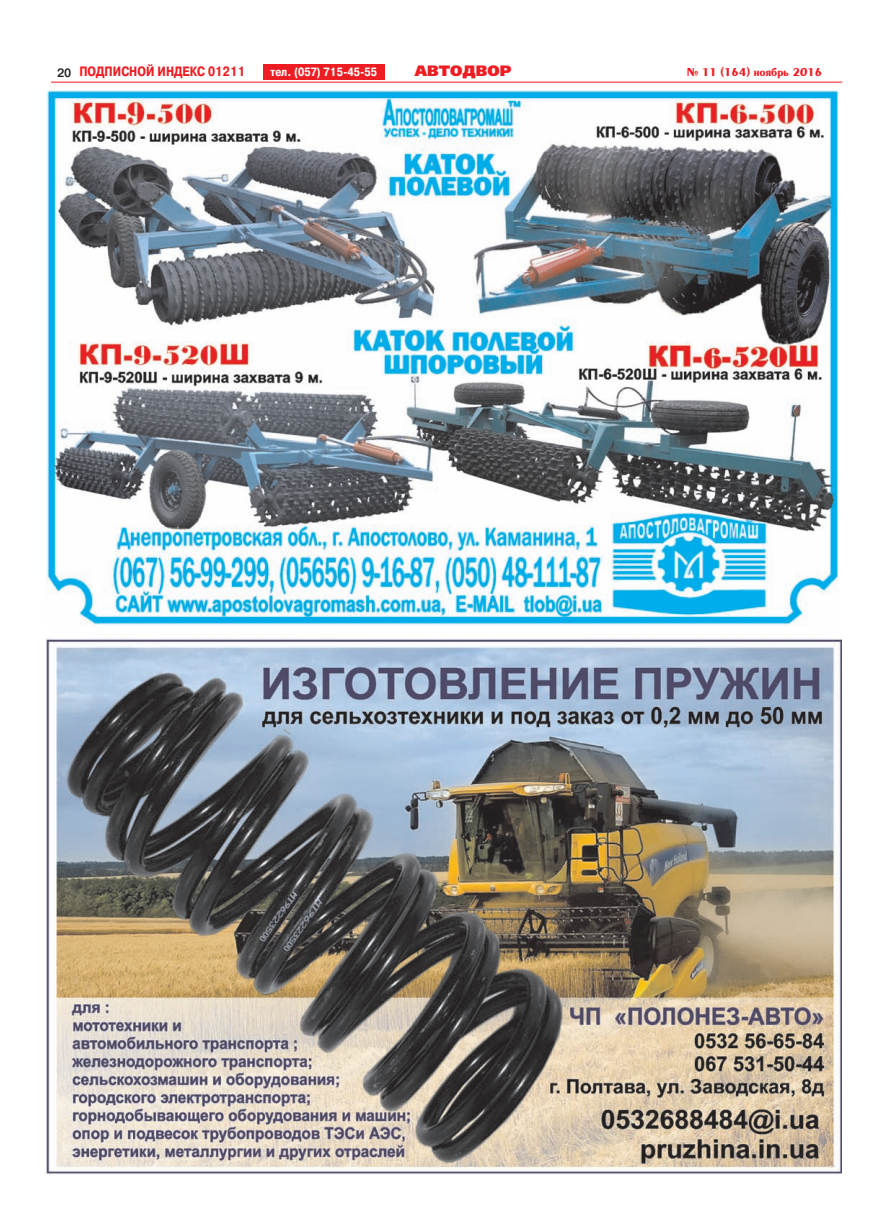
<style>
.page{position:relative;width:893px;height:1229px;background:#fff}
.page>*{position:absolute;margin:0;border:0;box-sizing:border-box;transform-origin:0 0}
.t1{font:15px "Free Set Black C";color:#ee1d23}
.t2{font:700 13.5px "Pragmatica Cond C";color:#ee1d23}
.t3{font:700 12px "Pragmatica Cond C";color:#fff}
.t4{font:700 12px "Penta";color:#ee1d23}
.s1{font-family:"Pragmatica Light C";font-size:12px;color:#231f20}
</style>
<div class="page">
<hr style="left:51px;top:82px;width:791px;height:1px;background:#ee1d23">
<div style="left:263px;top:64px;width:122px;height:15px;background:#ee1d23"></div>
<img style="left:47px;top:90px;width:792px;height:537px">
<img style="left:45px;top:638px;width:796px;height:537px">
<p class="t2" style="left:57px;top:64px;width:190px"><span class="s1">20</span> ПОДПИСНОЙ ИНДЕКС 01211</p>
<p class="t3" style="left:271px;top:65px;width:108px">тел. (057) 715-45-55</p>
<p class="t1" style="left:415px;top:62px;width:99px">АВТОДВОР</p>
<p class="t4" style="left:687px;top:66px;width:137px">№ 11 (164) ноябрь 2016</p>
</div>
